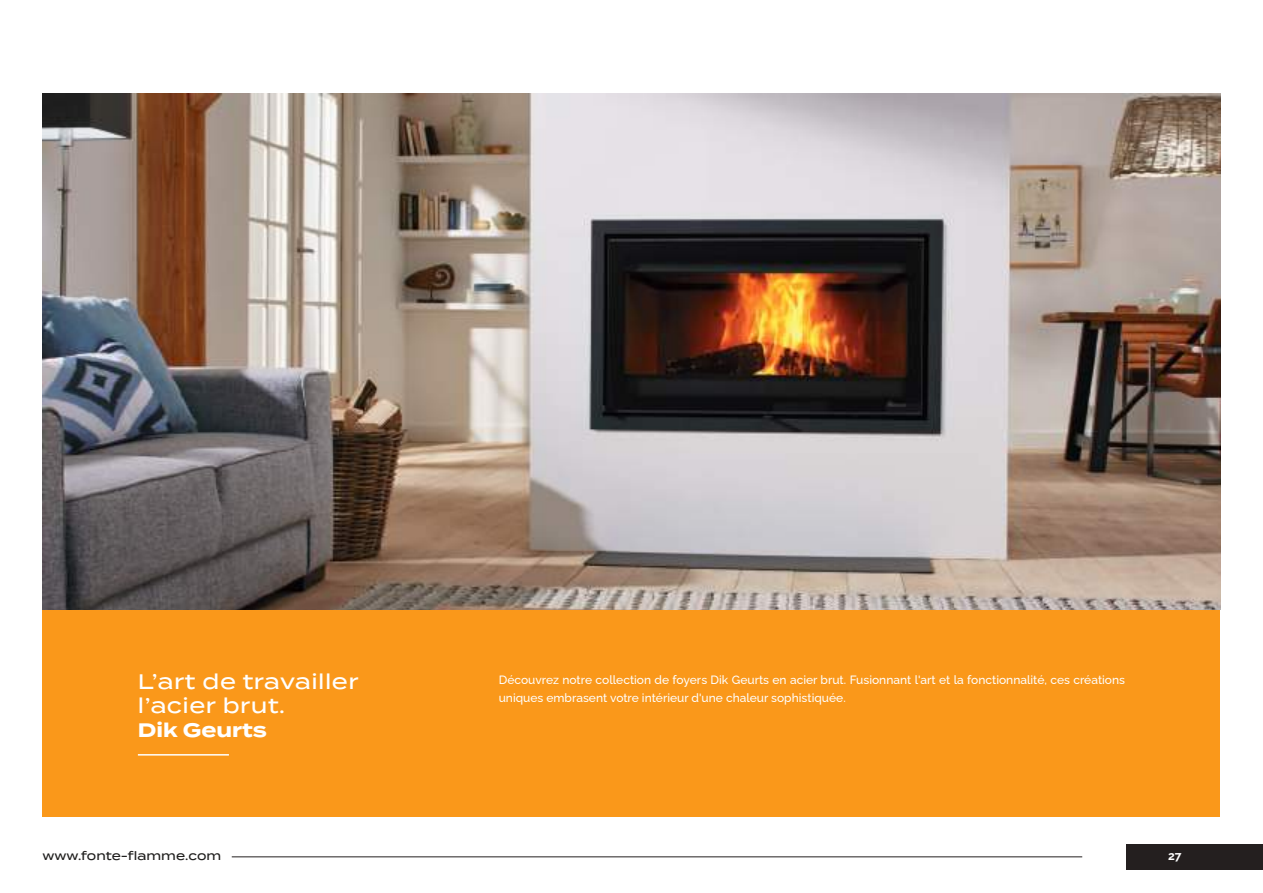
<style>
.page{position:relative;width:1263px;height:893px;background:#fff}
.page>*{position:absolute;margin:0;border:0;box-sizing:border-box;transform-origin:0 0}
.t1{font:500 21px/24px "Termina";letter-spacing:.025em;color:#fff}
.t2{font:700 19.5px "Termina";color:#fff}
.t3{font:500 12px/18px "Raleway";color:#fff}
.t4{font:500 12px "Termina";color:#1e1d1c}
.t5{font:700 12px "Raleway";color:#fff}
</style>
<div class="page">
<div style="left:43px;top:608px;width:1177px;height:208px;background:#fa981a"></div>
<img style="left:43px;top:94px;width:1177px;height:516px">
<hr style="left:138px;top:754px;width:91px;height:2px;background:#fff">
<div style="left:1127px;top:844px;width:136px;height:26px;background:#241f1f"></div>
<hr style="left:232px;top:856px;width:850px;height:1px;background:#241f1f">
<h1 class="t1" style="left:138px;top:671px;width:222px">L’art de travailler l’acier brut.</h1>
<h2 class="t2" style="left:138px;top:722px;width:131px">Dik Geurts</h2>
<p class="t3" style="left:499px;top:670px;width:628px">Découvrez notre collection de foyers Dik Geurts en acier brut. Fusionnant l'art et la fonctionnalité, ces créations uniques embrasent votre intérieur d'une chaleur sophistiquée.</p>
<p class="t4" style="left:43px;top:851px;width:180px">www.fonte-flamme.com</p>
<p class="t5" style="left:1168px;top:848px;width:15px">27</p>
</div>
